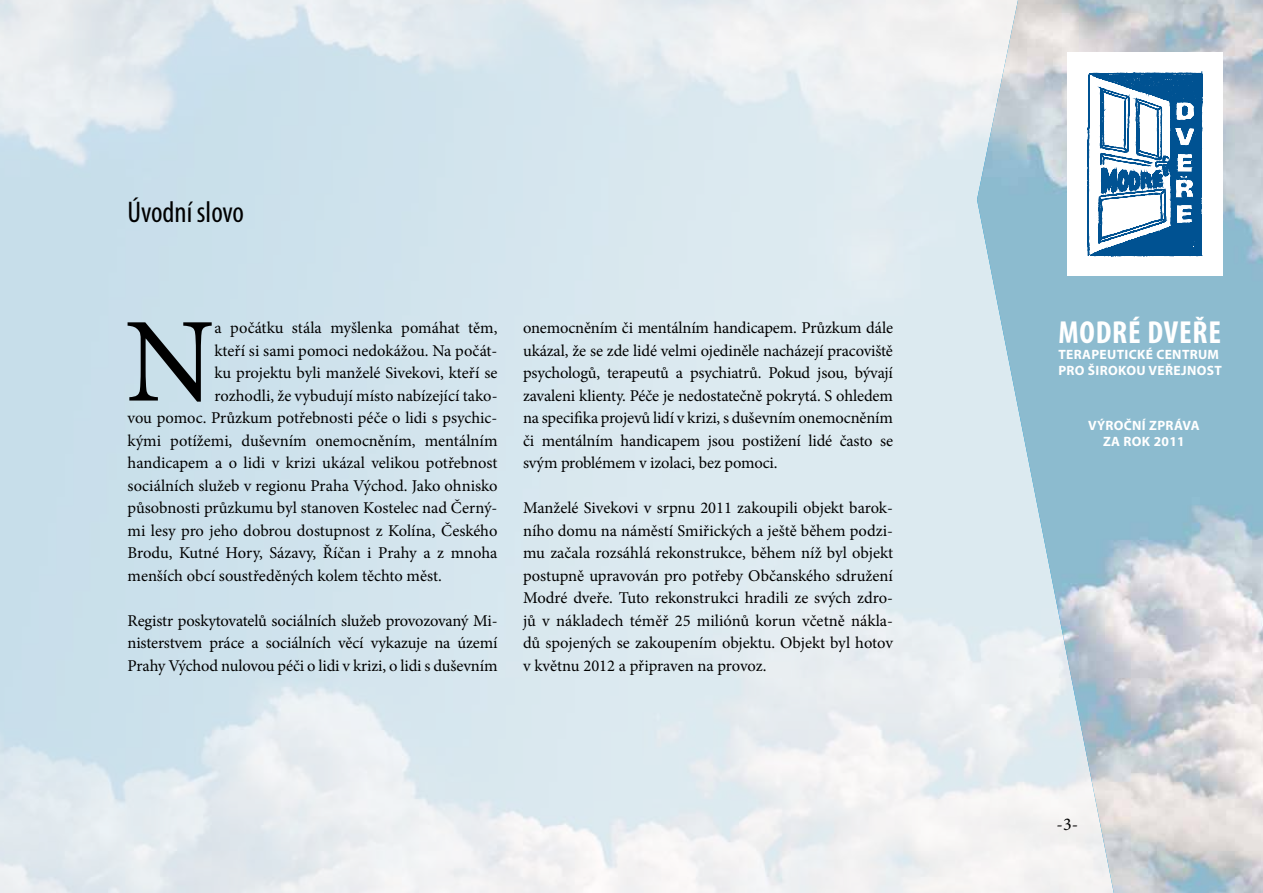
<style>
.page{position:relative;width:1263px;height:893px;background:#fff}
.page>*{position:absolute;margin:0;border:0;box-sizing:border-box;transform-origin:0 0}
.t1{font:120.3px "Minion Pro";color:#000}
.t2{font:700 condensed 31.95px "Myriad Pro";letter-spacing:.025em;color:#fff}
.t3{font:condensed 30px "Myriad Pro";color:#000}
.t4{font:18px "Minion Pro";color:#000}
.t5{font:16.5px/22.5px "Minion Pro";letter-spacing:-.005em;color:#000;text-align:justify}
.t6{font:700 13.5px/16.2px "Myriad Pro";letter-spacing:.025em;color:#fff}
</style>
<div class="page">
<img style="left:977px;top:0;width:286px;height:893px">
<div style="left:1067px;top:52px;width:155px;height:223px;background:#fff"></div>
<svg style="left:1087px;top:71px;width:116px;height:186px"></svg>
<h3 class="t3" style="left:128px;top:194px;width:118px">Úvodní slovo</h3>
<h1 class="t1" style="left:125px;top:282px;width:91px">N</h1>
<p class="t5" style="left:215px;top:317px;width:284px">a počátku stála myšlenka pomáhat těm,</p>
<p class="t5" style="left:215px;top:339px;width:284px">kteří si sami pomoci nedokážou. Na počát-</p>
<p class="t5" style="left:215px;top:362px;width:284px">ku projektu byli manželé Sivekovi, kteří se</p>
<p class="t5" style="left:215px;top:384px;width:284px">rozhodli, že vybudují místo nabízející tako-</p>
<p class="t5" style="left:128px;top:407px;width:371px">vou pomoc. Průzkum potřebnosti péče o lidi s psychic-</p>
<p class="t5" style="left:128px;top:429px;width:371px">kými potížemi, duševním onemocněním, mentálním</p>
<p class="t5" style="left:128px;top:452px;width:371px">handicapem a o lidi v krizi ukázal velikou potřebnost</p>
<p class="t5" style="left:128px;top:474px;width:371px">sociálních služeb v regionu Praha Východ. Jako ohnisko</p>
<p class="t5" style="left:128px;top:497px;width:371px">působnosti průzkumu byl stanoven Kostelec nad Černý-</p>
<p class="t5" style="left:128px;top:519px;width:371px">mi lesy pro jeho dobrou dostupnost z Kolína, Českého</p>
<p class="t5" style="left:128px;top:542px;width:371px">Brodu, Kutné Hory, Sázavy, Říčan i Prahy a z mnoha</p>
<p class="t5" style="left:128px;top:564px;width:316px">menších obcí soustředěných kolem těchto měst.</p>
<p class="t5" style="left:128px;top:609px;width:371px">Registr poskytovatelů sociálních služeb provozovaný Mi&shy;nisterstvem práce a sociálních věcí vykazuje na území Prahy Východ nulovou péči o lidi v krizi, o lidi s duševním</p>
<p class="t5" style="left:523px;top:317px;width:371px">onemocněním či mentálním handicapem. Průzkum dále ukázal, že se zde lidé velmi ojediněle nacházejí pracoviště psychologů, terapeutů a psychiatrů. Pokud jsou, bývají zavaleni klienty. Péče je nedostatečně pokrytá. S ohledem na specifika projevů lidí v krizi, s duševním onemocněním či mentálním handicapem jsou postižení lidé často se svým problémem v izolaci, bez pomoci.</p>
<p class="t5" style="left:523px;top:497px;width:371px">Manželé Sivekovi v srpnu 2011 zakoupili objekt barok&shy;ního domu na náměstí Smiřických a ještě během podzi&shy;mu začala rozsáhlá rekonstrukce, během níž byl objekt postupně upravován pro potřeby Občanského sdružení Modré dveře. Tuto rekonstrukci hradili ze svých zdro&shy;jů v nákladech téměř 25 miliónů korun včetně nákla&shy;dů spojených se zakoupením objektu. Objekt byl hotov v květnu 2012 a připraven na provoz.</p>
<h2 class="t2" style="left:1058px;top:312px;width:164px">MODRÉ DVEŘE</h2>
<p class="t6" style="left:1058px;top:346px;width:165px">TERAPEUTICKÉ CENTRUM<br>PRO ŠIROKOU VEŘEJNOST</p>
<p class="t6" style="left:1088px;top:417px;width:113px;text-align:center">VÝROČNÍ ZPRÁVA<br>ZA ROK 2011</p>
<p class="t4" style="left:1057px;top:812px;width:23px">-3-</p>
</div>
